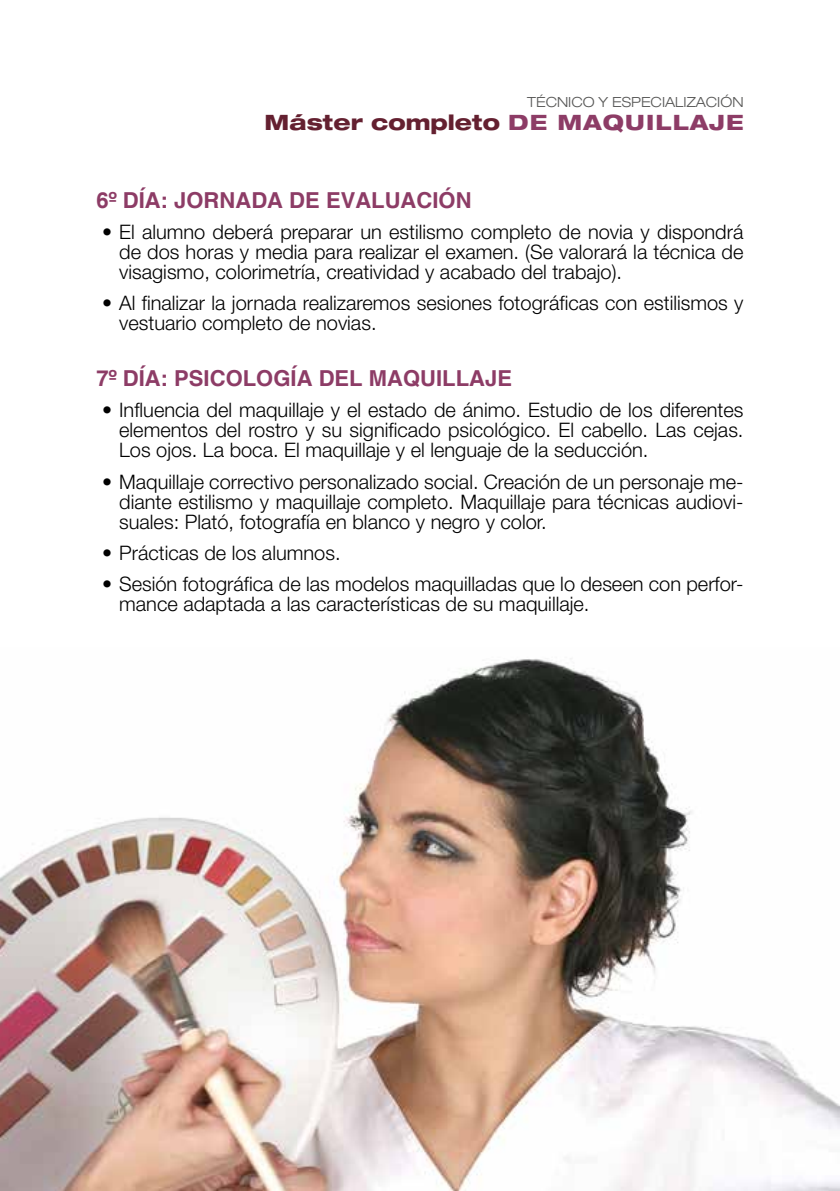
<style>
.page{position:relative;width:840px;height:1191px;background:#fff}
.page>*{position:absolute;margin:0;border:0;box-sizing:border-box;transform-origin:0 0}
.t1{font:700 22px "Helvetica";color:#8d3c66}
.t2{font:800 expanded 21.2px "Helvetica Neue";color:#642030}
.t3{font:300 20px/20px "Helvetica Neue";color:#000;text-align:justify}
.t4{font:300 expanded 14px "Helvetica Neue";color:#575756}
.s1{color:#8d3c66}
</style>
<div class="page">
<img style="left:0;top:658px;width:839px;height:533px">
<p class="t4" style="left:527px;top:94px;width:217px">TÉCNICO Y ESPECIALIZACIÓN</p>
<p class="t2" style="left:264px;top:109px;width:480px">Máster completo <span class="s1">DE MAQUILLAJE</span></p>
<p class="t1" style="left:96px;top:186px;width:376px">6º DÍA: JORNADA DE EVALUACIÓN</p>
<p class="t3" style="left:119px;top:221px;width:625px;text-indent:-17px">• El alumno deberá preparar un estilismo completo de novia y dispondrá de dos horas y media para realizar el examen. (Se valorará la técnica de visagismo, colorimetría, creatividad y acabado del trabajo).</p>
<p class="t3" style="left:119px;top:293px;width:625px;text-indent:-17px">• Al finalizar la jornada realizaremos sesiones fotográficas con estilismos y vestuario completo de novias.</p>
<p class="t1" style="left:96px;top:364px;width:417px">7º DÍA: PSICOLOGÍA DEL MAQUILLAJE</p>
<p class="t3" style="left:119px;top:399px;width:625px;text-indent:-17px">• Influencia del maquillaje y el estado de ánimo. Estudio de los diferentes elementos del rostro y su significado psicológico. El cabello. Las cejas.<br>Los ojos. La boca. El maquillaje y el lenguaje de la seducción.</p>
<p class="t3" style="left:119px;top:471px;width:625px;text-indent:-17px">• Maquillaje correctivo personalizado social. Creación de un personaje me&shy;diante estilismo y maquillaje completo. Maquillaje para técnicas audiovi&shy;suales: Plató, fotografía en blanco y negro y color.</p>
<p class="t3" style="left:102px;top:542px;width:240px">• Prácticas de los alumnos.</p>
<p class="t3" style="left:119px;top:573px;width:625px;text-indent:-17px">• Sesión fotográfica de las modelos maquilladas que lo deseen con perfor&shy;mance adaptada a las características de su maquillaje.</p>
</div>
